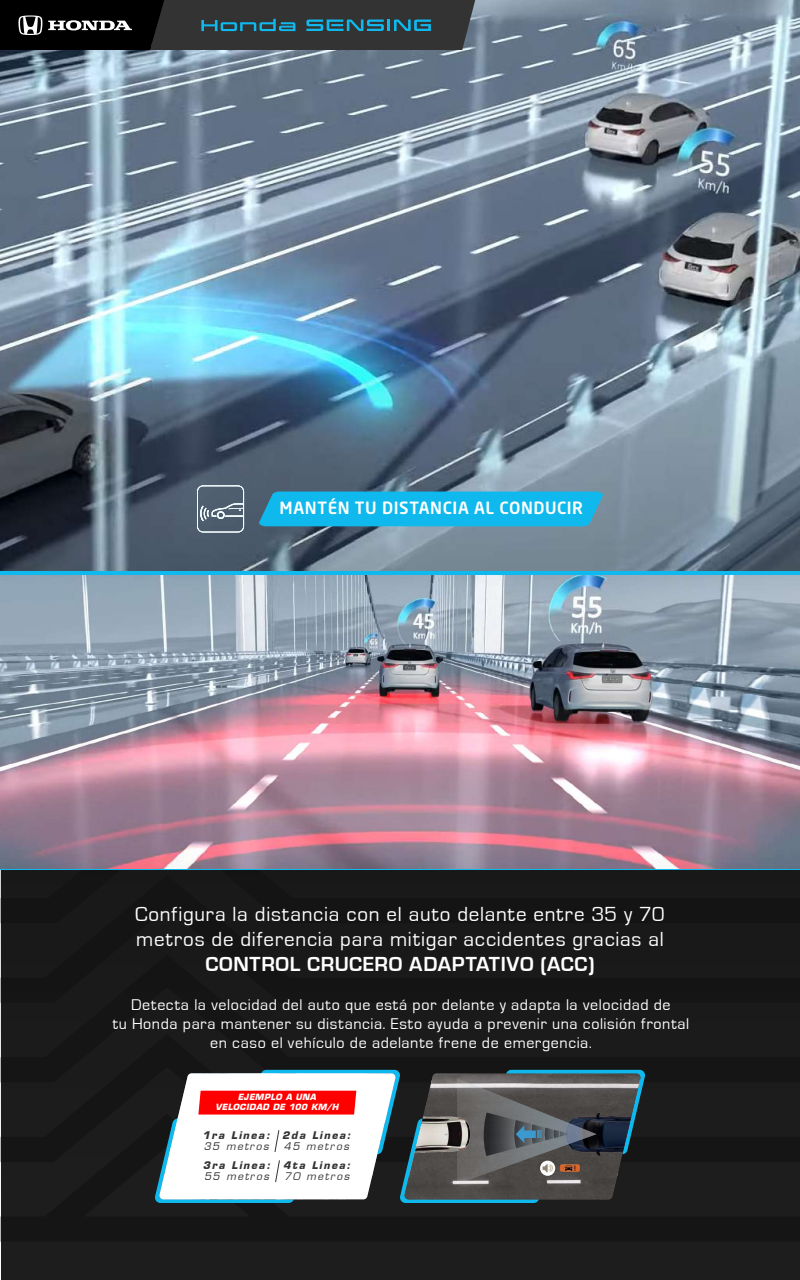
<style>
.page{position:relative;width:800px;height:1280px;background:#fff}
.page>*{position:absolute;margin:0;border:0;box-sizing:border-box;transform-origin:0 0}
.t1{font:21px/25.2px "Eurostile";letter-spacing:.035em;color:#fff}
.t2{font:700 21px "Eurostile";letter-spacing:.03em;color:#fff}
.t3{font:500 16.7px "Neo Sans Std";letter-spacing:.03em;color:#fff}
.t4{font:16px/19.2px "Eurostile";letter-spacing:.035em;color:#fff;text-align:center}
.t5{font:italic 700 10.3px "Eurostile";letter-spacing:.15em;color:#333}
.t6{font:italic 10.3px "Eurostile";letter-spacing:.15em;color:#333}
.t7{font:italic 700 8.4px/10.1px "Eurostile";letter-spacing:.035em;color:#fff;text-align:center}
</style>
<div class="page">
<div style="left:0;top:573px;width:800px;height:707px;background:#191919"></div>
<img style="left:0;top:0;width:800px;height:571px">
<svg style="left:0;top:0;width:475px;height:50px;background:#283133"></svg>
<img style="left:0;top:575px;width:800px;height:294px">
<hr style="left:0;top:571px;width:800px;height:4px;background:#0fb9ed">
<hr style="left:0;top:869px;width:800px;height:1px;background:#0fb9ed">
<svg style="left:154px;top:1070px;width:491px;height:133px;background:#9b9294"></svg>
<img style="left:404px;top:1112px;width:67px;height:47px">
<img style="left:559px;top:1101px;width:82px;height:66px">
<img style="left:560px;top:1164px;width:20px;height:8px">
<img style="left:540px;top:1161px;width:15px;height:15px;border-radius:8px">
<svg style="left:197px;top:485px;width:47px;height:47px;background:#6c7b88"></svg>
<div style="left:258px;top:492px;width:346px;height:34px;background:#0fb9ed"></div>
<p class="t3" style="left:280px;top:498px;width:305px">MANTÉN TU DISTANCIA AL CONDUCIR</p>
<h1 class="t1" style="left:135px;top:902px;width:531px">Configura la distancia con el auto delante entre 35 y 70 metros de diferencia para mitigar accidentes gracias al</h1>
<h1 class="t2" style="left:205px;top:953px;width:391px">CONTROL CRUCERO ADAPTATIVO (ACC)</h1>
<p class="t4" style="left:113px;top:995px;width:578px">Detecta la velocidad del auto que está por delante y adapta la velocidad de<br>tu Honda para mantener su distancia. Esto ayuda a prevenir una colisión frontal en caso el vehículo de adelante frene de emergencia.</p>
<p class="t7" style="left:216px;top:1092px;width:124px">EJEMPLO A UNA<br>VELOCIDAD DE 100 KM/H</p>
<p class="t5" style="left:203px;top:1129px;width:69px">1ra Linea:</p>
<p class="t6" style="left:204px;top:1140px;width:66px">35 metros</p>
<p class="t5" style="left:203px;top:1159px;width:69px">3ra Linea:</p>
<p class="t6" style="left:204px;top:1170px;width:66px">55 metros</p>
<p class="t5" style="left:282px;top:1129px;width:70px">2da Linea:</p>
<p class="t6" style="left:284px;top:1140px;width:66px">45 metros</p>
<p class="t5" style="left:283px;top:1159px;width:69px">4ta Linea:</p>
<p class="t6" style="left:284px;top:1170px;width:66px">70 metros</p>
</div>
